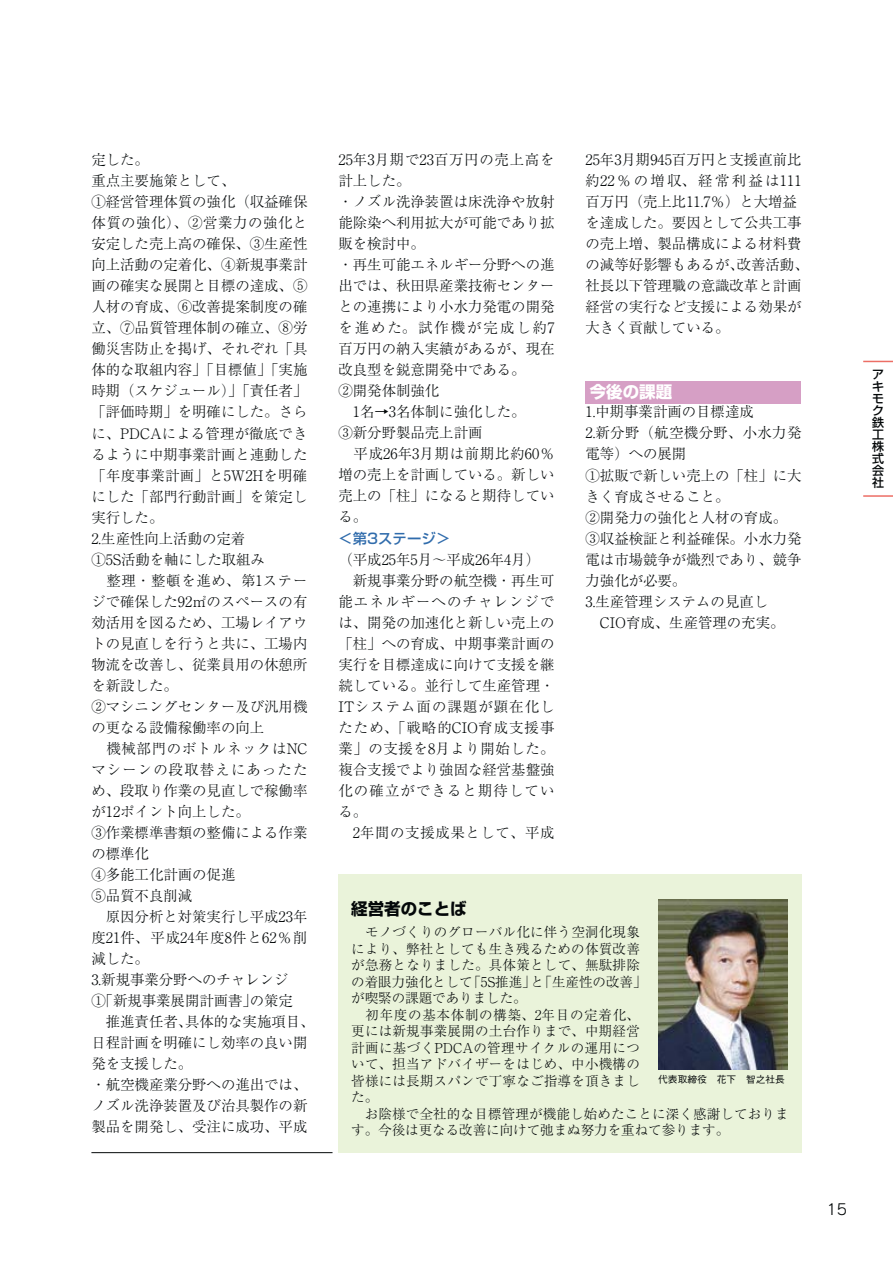
<style>
.page{position:relative;width:893px;height:1263px;background:#fff}
.page>*{position:absolute;margin:0;border:0;box-sizing:border-box;transform-origin:0 0}
.t1{font:16.5px "Shin Go Pro Bold 90 msp RKSJ H";color:#040809}
.t2{font:16.5px "Shin Go Pro Bold 90 msp RKSJ H";color:#fff}
.t3{font:15px "Rodin Pro M 90 msp RKSJ H";color:#040809}
.t4{font:14.4px/21px "Ryumin Pro Light 90 msp RKSJ H";color:#040809}
.t5{font:14.4px "Shin Go Pro Medium 90 msp RKSJ V";color:#306cac}
.t6{font:13.5px/16.5px "Ryumin Pro Light 90 msp RKSJ H";letter-spacing:.02em;color:#040809}
.t7{font:12px/12px "Shin Go Pro Medium 90 msp RKSJ V";color:#040809;text-align:justify}
.t8{font:9.75px "Gothic BBB Pro Medium 90 msp RKSJ H";color:#040809}
</style>
<div class="page">
<div style="left:585px;top:381px;width:216px;height:23px;background:#d69fc5"></div>
<hr style="left:91px;top:1152px;width:242px;height:1px;background:#040809">
<div style="left:338px;top:874px;width:463px;height:278px;background:#eaf3da"></div>
<img style="left:658px;top:899px;width:129px;height:170px">
<hr style="left:863px;top:361px;width:30px;height:1px;background:#ec6e65">
<hr style="left:863px;top:495px;width:30px;height:2px;background:#ec6e65">
<p class="t4" style="left:585px;top:151px;width:225px">25年3月期945百万円と支援直前比約22％の増収、経常利益は111百万円（売上比11.7％）と大増益を達成した。要因として公共工事の売上増、製品構成による材料費の減等好影響もあるが、改善活動、社長以下管理職の意識改革と計画経営の実行など支援による効果が大きく貢献している。</p>
<p class="t4" style="left:91px;top:151px;width:225px">定した。<br>重点主要施策として、<br>①経営管理体質の強化（収益確保体質の強化）、②営業力の強化と安定した売上高の確保、③生産性向上活動の定着化、④新規事業計画の確実な展開と目標の達成、⑤人材の育成、⑥改善提案制度の確立、⑦品質管理体制の確立、⑧労働災害防止を掲げ、それぞれ「具体的な取組内容」「目標値」「実施時期（スケジュール）」「責任者」「評価時期」を明確にした。さらに、PDCAによる管理が徹底できるように中期事業計画と連動した「年度事業計画」と5W2Hを明確にした「部門行動計画」を策定し実行した。<br>2.生産性向上活動の定着<br>①5S活動を軸にした取組み<br>　整理・整頓を進め、第1ステージで確保した92㎡のスペースの有効活用を図るため、工場レイアウトの見直しを行うと共に、工場内物流を改善し、従業員用の休憩所を新設した。<br>②マシニングセンター及び汎用機の更なる設備稼働率の向上<br>　機械部門のボトルネックはNCマシーンの段取替えにあったため、段取り作業の見直しで稼働率が12ポイント向上した。<br>③作業標準書類の整備による作業の標準化<br>④多能工化計画の促進<br>⑤品質不良削減<br>　原因分析と対策実行し平成23年度21件、平成24年度8件と62％削減した。<br>3.新規事業分野へのチャレンジ<br>①「新規事業展開計画書」の策定<br>　推進責任者、具体的な実施項目、日程計画を明確にし効率の良い開発を支援した。<br>・航空機産業分野への進出では、ノズル洗浄装置及び治具製作の新製品を開発し、受注に成功、平成</p>
<p class="t4" style="left:338px;top:151px;width:218px">25年3月期で23百万円の売上高を計上した。<br>・ノズル洗浄装置は床洗浄や放射能除染へ利用拡大が可能であり拡販を検討中。<br>・再生可能エネルギー分野への進出では、秋田県産業技術センターとの連携により小水力発電の開発を進めた。試作機が完成し約7百万円の納入実績があるが、現在改良型を鋭意開発中である。<br>②開発体制強化<br>　1名→3名体制に強化した。<br>③新分野製品売上計画<br>　平成26年3月期は前期比約60％増の売上を計画している。新しい売上の「柱」になると期待している。</p>
<p class="t2" style="left:590px;top:386px;width:84px">今後の課題</p>
<p class="t4" style="left:585px;top:403px;width:217px">1.中期事業計画の目標達成<br>2.新分野（航空機分野、小水力発電等）への展開<br>①拡販で新しい売上の「柱」に大きく育成させること。<br>②開発力の強化と人材の育成。<br>③収益検証と利益確保。小水力発電は市場競争が熾烈であり、競争力強化が必要。<br>3.生産管理システムの見直し　CIO育成、生産管理の充実。</p>
<p class="t5" style="left:338px;top:533px;width:113px">＜第3ステージ＞</p>
<p class="t4" style="left:338px;top:550px;width:218px">（平成25年5月～平成26年4月）　新規事業分野の航空機・再生可能エネルギーへのチャレンジでは、開発の加速化と新しい売上の「柱」への育成、中期事業計画の実行を目標達成に向けて支援を継続している。並行して生産管理・<br>ITシステム面の課題が顕在化したため、「戦略的CIO育成支援事業」の支援を8月より開始した。複合支援でより強固な経営基盤強化の確立ができると期待している。<br>　2年間の支援成果として、平成</p>
<p class="t1" style="left:351px;top:902px;width:117px">経営者のことば</p>
<p class="t6" style="left:351px;top:926px;width:439px">　モノづくりのグローバル化に伴う空洞化現象<br>により、弊社としても生き残るための体質改善<br>が急務となりました。具体策として、無駄排除<br>の着眼力強化として「5S推進」と「生産性の改善」<br>が喫緊の課題でありました。<br>　初年度の基本体制の構築、2年目の定着化、<br>更には新規事業展開の土台作りまで、中期経営<br>計画に基づくPDCAの管理サイクルの運用につ<br>いて、担当アドバイザーをはじめ、中小機構の<br>皆様には長期スパンで丁寧なご指導を頂きまし<br>た。<br>　お陰様で全社的な目標管理が機能し始めたことに深く感謝しております。今後は更なる改善に向けて弛まぬ努力を重ねて参ります。</p>
<p class="t8" style="left:658px;top:1076px;width:128px">代表取締役　花下　智之社長</p>
<p class="t7" style="left:872px;top:370px;width:13px">アキモク鉄工株式会社</p>
<p class="t3" style="left:827px;top:1204px;width:22px">15</p>
</div>
